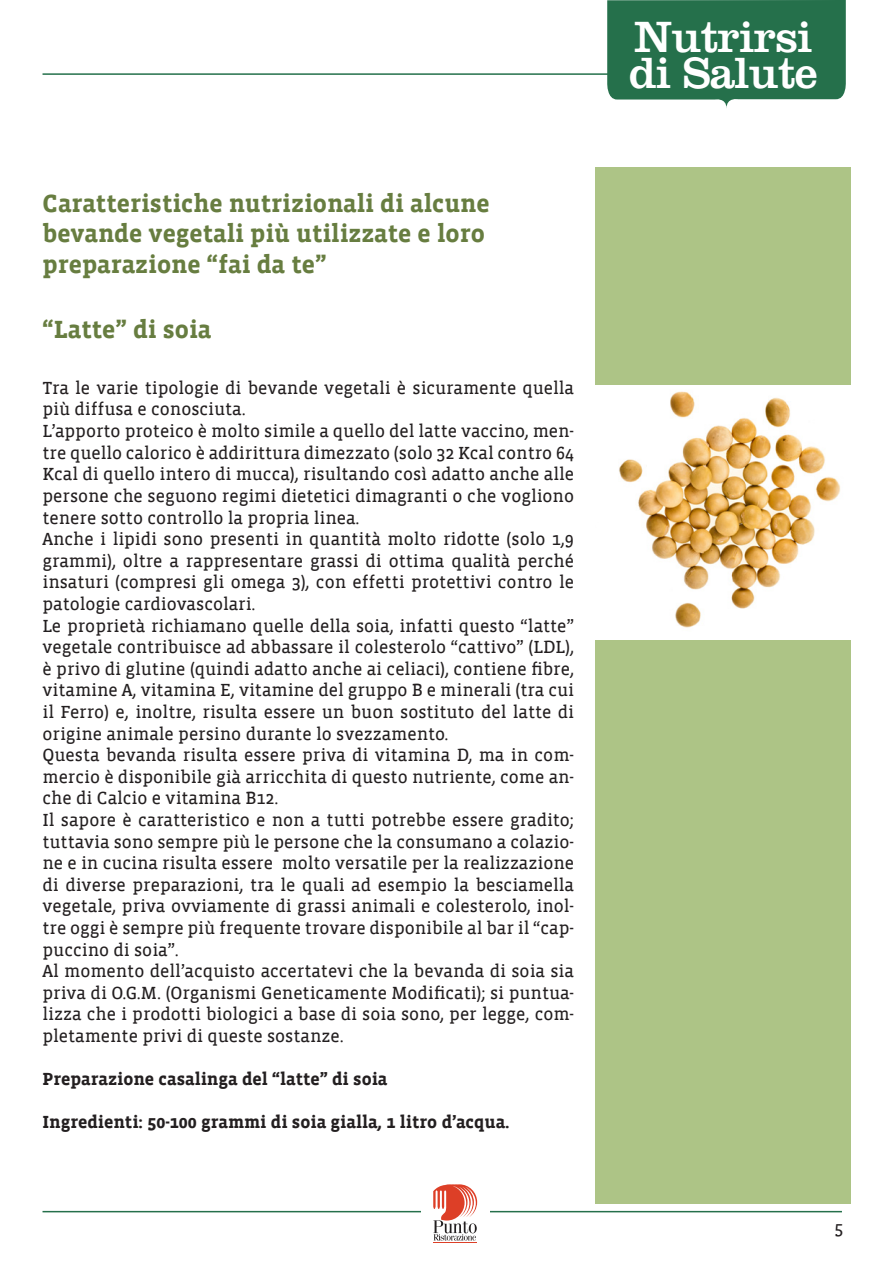
<style>
.page{position:relative;width:893px;height:1263px;background:#fff}
.page>*{position:absolute;margin:0;border:0;box-sizing:border-box;transform-origin:0 0}
.t1{font:45.45px "Clarendon";letter-spacing:-.02em;color:#fff}
.Domande{font:700 25.5px/30.6px "Vista Slab";color:#677d40}
.t2{font:18px/21.6px "Vista Slab Reg";color:#231f20;text-align:justify}
.t3{font:700 18px "Vista Slab";color:#231f20}
</style>
<div class="page">
<hr style="left:43px;top:1211px;width:799px;height:1px;background:#25704b">
<hr style="left:43px;top:73px;width:799px;height:2px;background:#25704b">
<div style="left:421px;top:1182px;width:68px;height:60px;background:#fff"></div>
<hr style="left:433px;top:1242px;width:44px;height:1px;background:#dd3f27">
<svg style="left:433px;top:1184px;width:44px;height:56px"></svg>
<div style="left:595px;top:167px;width:255px;height:1036px;background:#adc486"></div>
<svg style="left:607px;top:0;width:239px;height:108px;background:#377b5a"></svg>
<div style="left:591px;top:386px;width:264px;height:254px;background:#fff"></div>
<img style="left:619px;top:391px;width:221px;height:237px">
<p class="Domande" style="left:43px;top:188px;width:448px">Caratteristiche nutrizionali di alcune bevande vegetali più utilizzate e loro preparazione “fai da te”</p>
<p class="Domande" style="left:43px;top:315px;width:170px">“Latte” di soia</p>
<p class="t2" style="left:43px;top:378px;width:533px">Tra le varie tipologie di bevande vegetali è sicuramente quella più diffusa e conosciuta.</p>
<p class="t2" style="left:43px;top:421px;width:533px">L’apporto proteico è molto simile a quello del latte vaccino, men&shy;tre quello calorico è addirittura dimezzato (solo 32 Kcal contro 64<br>Kcal di quello intero di mucca), risultando così adatto anche alle persone che seguono regimi dietetici dimagranti o che vogliono tenere sotto controllo la propria linea.</p>
<p class="t2" style="left:43px;top:529px;width:533px">Anche i lipidi sono presenti in quantità molto ridotte (solo 1,9 grammi), oltre a rappresentare grassi di ottima qualità perché insaturi (compresi gli omega 3), con effetti protettivi contro le patologie cardiovascolari.</p>
<p class="t2" style="left:43px;top:615px;width:533px">Le proprietà richiamano quelle della soia, infatti questo “latte” vegetale contribuisce ad abbassare il colesterolo “cattivo” (LDL), è privo di glutine (quindi adatto anche ai celiaci), contiene fibre, vitamine A, vitamina E, vitamine del gruppo B e minerali (tra cui il Ferro) e, inoltre, risulta essere un buon sostituto del latte di origine animale persino durante lo svezzamento.</p>
<p class="t2" style="left:43px;top:745px;width:533px">Questa bevanda risulta essere priva di vitamina D, ma in com&shy;mercio è disponibile già arricchita di questo nutriente, come an&shy;che di Calcio e vitamina B12.</p>
<p class="t2" style="left:43px;top:810px;width:533px">Il sapore è caratteristico e non a tutti potrebbe essere gradito; tuttavia sono sempre più le persone che la consumano a colazio&shy;ne e in cucina risulta essere molto versatile per la realizzazione di diverse preparazioni, tra le quali ad esempio la besciamella vegetale, priva ovviamente di grassi animali e colesterolo, inol&shy;tre oggi è sempre più frequente trovare disponibile al bar il “cap&shy;puccino di soia”.</p>
<p class="t2" style="left:43px;top:961px;width:533px">Al momento dell’acquisto accertatevi che la bevanda di soia sia priva di O.G.M. (Organismi Geneticamente Modificati); si puntua&shy;lizza che i prodotti biologici a base di soia sono, per legge, com&shy;pletamente privi di queste sostanze.</p>
<p class="t3" style="left:43px;top:1070px;width:346px">Preparazione casalinga del “latte” di soia</p>
<p class="t3" style="left:43px;top:1113px;width:469px">Ingredienti: 50-100 grammi di soia gialla, 1 litro d’acqua.</p>
<p class="t1" style="left:634px;top:10px;width:180px">Nutrirsi</p>
<p class="t1" style="left:629px;top:46px;width:190px">di Salute</p>
<p class="t2" style="left:834px;top:1218px;width:10px">5</p>
</div>
